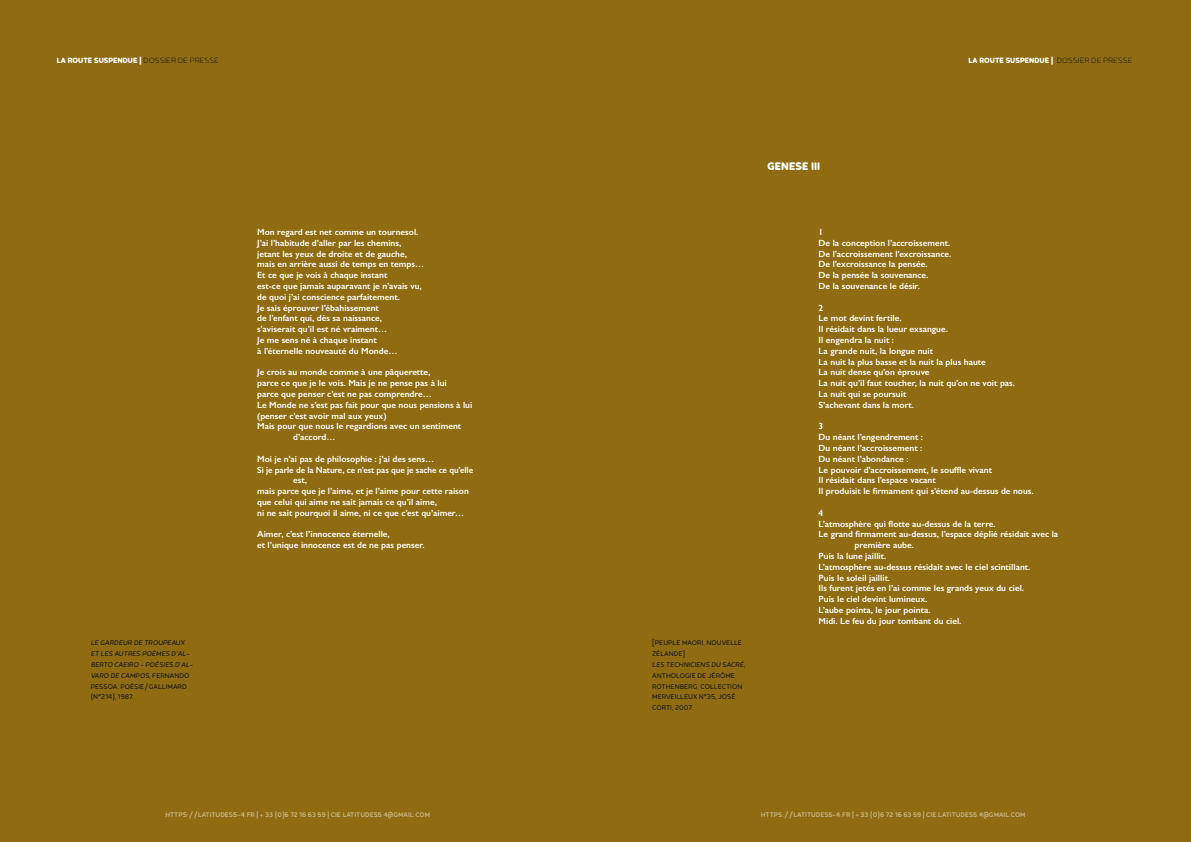
<style>
.page{position:relative;width:1191px;height:842px;background:#fff}
.page>*{position:absolute;margin:0;border:0;box-sizing:border-box;transform-origin:0 0}
.t1{font:900 13px "Betm Rounded";color:#fff}
.t2{font:600 9px/10.8px "Gill Sans";color:#fff}
.t3{font:900 9px "Betm Rounded";color:#fff}
.t4{font:600 9px "Gill Sans";color:#fff;scale:.96 1}
.t5{font:italic 8px/10.8px "Betm Rounded";color:#1c1c1b}
.t6{font:600 8px "Betm Rounded";color:#c4ae7f}
.t7{font:8px/10.8px "Betm Rounded";color:#1c1c1b}
.s1{font-weight:300;color:#1c1c1b}
.s2{font-style:normal}
</style>
<div class="page">
<div style="left:595px;top:0;width:596px;height:842px;background:#8f6c11"></div>
<div style="left:0;top:0;width:595px;height:842px;background:#8f6c11"></div>
<p class="t3" style="left:57px;top:55px;width:164px">LA ROUTE SUSPENDUE | <span class="s1">DOSSIER DE PRESSE</span></p>
<p class="t3" style="left:968px;top:55px;width:165px">LA ROUTE SUSPENDUE | <span class="s1">DOSSIER DE PRESSE</span></p>
<p class="t5" style="left:91px;top:637px;width:104px">LE GARDEUR DE TROUPEAUX<br>ET LES AUTRES POÈMES D'AL-<br>BERTO CAEIRO - POÉSIES D'AL-<br>VARO DE CAMPOS<span class="s2">, FERNANDO<br>PESSOA, POÉSIE/GALLIMARD (N°214), 1987.</span></p>
<p class="t2" style="left:257px;top:226px;width:168px">Mon regard est net comme un tournesol.<br>J’ai l’habitude d’aller par les chemins, jetant les yeux de droite et de gauche, mais en arrière aussi de temps en temps… Et ce que je vois à chaque instant<br>est-ce que jamais auparavant je n’avais vu, de quoi j’ai conscience parfaitement.<br>Je sais éprouver l’ébahissement<br>de l’enfant qui, dès sa naissance,<br>s’aviserait qu’il est né vraiment…<br>Je me sens né à chaque instant<br>à l’éternelle nouveauté du Monde…</p>
<p class="t2" style="left:257px;top:367px;width:175px">Je crois au monde comme à une pâquerette,</p>
<p class="t2" style="left:257px;top:378px;width:191px">parce ce que je le vois. Mais je ne pense pas à lui</p>
<p class="t2" style="left:257px;top:388px;width:176px">parce que penser c’est ne pas comprendre…</p>
<p class="t2" style="left:257px;top:399px;width:217px">Le Monde ne s’est pas fait pour que nous pensions à lui</p>
<p class="t2" style="left:257px;top:410px;width:131px">(penser c’est avoir mal aux yeux)</p>
<p class="t2" style="left:257px;top:421px;width:205px">Mais pour que nous le regardions avec un sentiment</p>
<p class="t2" style="left:293px;top:432px;width:44px">d’accord…</p>
<p class="t2" style="left:257px;top:453px;width:178px">Moi je n’ai pas de philosophie : j’ai des sens…</p>
<p class="t4" style="left:257px;top:464px;width:226px">Si je parle de la Nature, ce n’est pas que je sache ce qu’elle</p>
<p class="t2" style="left:293px;top:475px;width:15px">est,</p>
<p class="t2" style="left:257px;top:486px;width:213px">mais parce que je l’aime, et je l’aime pour cette raison</p>
<p class="t2" style="left:257px;top:496px;width:181px">que celui qui aime ne sait jamais ce qu’il aime,</p>
<p class="t2" style="left:257px;top:507px;width:208px">ni ne sait pourquoi il aime, ni ce que c’est qu’aimer…</p>
<p class="t2" style="left:257px;top:529px;width:169px">Aimer, c’est l’innocence éternelle,<br>et l’unique innocence est de ne pas penser.</p>
<h1 class="t1" style="left:767px;top:158px;width:54px">GENESE III</h1>
<p class="t7" style="left:652px;top:637px;width:91px">[PEUPLE MAORI, NOUVELLE<br>ZÉLANDE]</p>
<p class="t5" style="left:652px;top:659px;width:94px">LES TECHNICIENS DU SACRÉ,</p>
<p class="t7" style="left:652px;top:670px;width:92px">ANTHOLOGIE DE JÉRÔME<br>ROTHENBERG, COLLECTION<br>MERVEILLEUX N°35, JOSÉ<br>CORTI, 2007.</p>
<p class="t2" style="left:818px;top:226px;width:134px">1<br>De la conception l’accroissement.<br>De l’accroissement l’excroissance.<br>De l’excroissance la pensée.<br>De la pensée la souvenance.<br>De la souvenance le désir.</p>
<p class="t2" style="left:818px;top:302px;width:198px">2<br>Le mot devint fertile.<br>Il résidait dans la lueur exsangue.<br>Il engendra la nuit :<br>La grande nuit, la longue nuit<br>La nuit la plus basse et la nuit la plus haute<br>La nuit dense qu’on éprouve<br>La nuit qu’il faut toucher, la nuit qu’on ne voit pas.<br>La nuit qui se poursuit<br>S’achevant dans la mort.</p>
<p class="t2" style="left:818px;top:421px;width:217px">3<br>Du néant l’engendrement :<br>Du néant l’accroissement :<br>Du néant l’abondance :<br>Le pouvoir d’accroissement, le souffle vivant<br>Il résidait dans l’espace vacant<br>Il produisit le firmament qui s’étend au-dessus de nous.</p>
<p class="t2" style="left:818px;top:507px;width:6px">4</p>
<p class="t2" style="left:818px;top:518px;width:179px">L’atmosphère qui flotte au-dessus de la terre.</p>
<p class="t2" style="left:818px;top:529px;width:241px">Le grand firmament au-dessus, l’espace déplié résidait avec la</p>
<p class="t2" style="left:854px;top:540px;width:61px">première aube.</p>
<p class="t2" style="left:818px;top:550px;width:69px">Puis la lune jaillit.</p>
<p class="t2" style="left:818px;top:561px;width:213px">L’atmosphère au-dessus résidait avec le ciel scintillant.</p>
<p class="t2" style="left:818px;top:572px;width:73px">Puis le soleil jaillit.</p>
<p class="t2" style="left:818px;top:583px;width:207px">Ils furent jetés en l’ai comme les grands yeux du ciel.</p>
<p class="t2" style="left:818px;top:594px;width:110px">Puis le ciel devint lumineux.</p>
<p class="t2" style="left:818px;top:604px;width:113px">L’aube pointa, le jour pointa.</p>
<p class="t2" style="left:818px;top:615px;width:144px">Midi. Le feu du jour tombant du ciel.</p>
<p class="t6" style="left:165px;top:809px;width:266px">HTTPS://LATITUDES5-4.FR | + 33 (0)6 72 16 63 59 | CIE.LATITUDES5.4@GMAIL.COM</p>
<p class="t6" style="left:761px;top:809px;width:266px">HTTPS://LATITUDES5-4.FR | + 33 (0)6 72 16 63 59 | CIE.LATITUDES5.4@GMAIL.COM</p>
</div>
